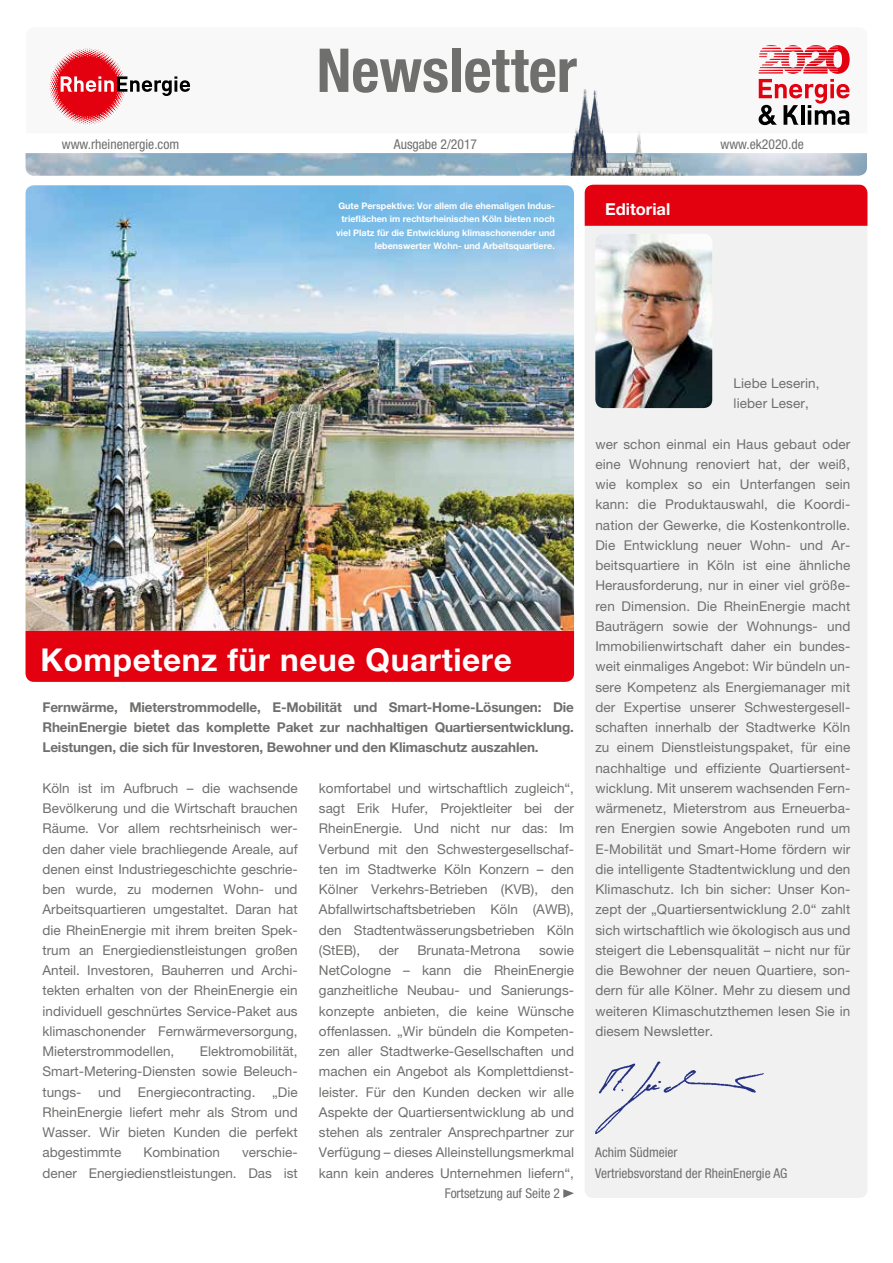
<style>
.page{position:relative;width:893px;height:1263px;background:#fff}
.page>*{position:absolute;margin:0;border:0;box-sizing:border-box;transform-origin:0 0}
.t1{font:700 condensed 60.6px "Helvetica Neue LT Pro";color:#6f6f6e}
.t2{font:700 31.5px "Helvetica Neue LT Pro";letter-spacing:.02em;color:#fff}
.t3{font:700 16.5px "Helvetica Neue LT Pro";color:#fff}
.t4{font:condensed 13.65px "Helvetica Neue LT Pro";color:#6f6f6e}
.t5{font:13.5px/20.2px "Helvetica Neue LT Pro";color:#6f6f6e;text-align:justify}
.t6{font:700 13.5px/20.2px "Helvetica Neue LT Pro";letter-spacing:-.01em;color:#6f6f6e;text-align:justify}
.t7{font:condensed 13.5px/20.2px "Helvetica Neue LT Pro";color:#6f6f6e}
.t8{font:700 9px/13.5px "Helvetica Neue LT Pro";color:#fff;text-align:right}
</style>
<div class="page">
<img style="left:26px;top:185px;width:548px;height:446px">
<div style="left:585px;top:226px;width:282px;height:972px;background:#f1f1f1"></div>
<img style="left:595px;top:1061px;width:169px;height:73px">
<div style="left:26px;top:631px;width:548px;height:51px;background:#e3000f"></div>
<div style="left:585px;top:185px;width:282px;height:41px;background:#e3000f"></div>
<img style="left:595px;top:234px;width:117px;height:174px">
<img style="left:26px;top:153px;width:841px;height:23px">
<img style="left:490px;top:88px;width:229px;height:80px">
<svg style="left:759px;top:45px;width:91px;height:80px"></svg>
<svg style="left:563px;top:1189px;width:11px;height:9px"></svg>
<svg style="left:49px;top:48px;width:141px;height:76px"></svg>
<h1 class="t1" style="left:317px;top:34px;width:262px">Newsletter</h1>
<p class="t4" style="left:62px;top:136px;width:119px">www.rheinenergie.com</p>
<p class="t4" style="left:394px;top:136px;width:85px">Ausgabe 2/2017</p>
<p class="t4" style="left:720px;top:136px;width:85px">www.ek2020.de</p>
<p class="t8" style="left:336px;top:199px;width:220px">Gute Perspektive: Vor allem die ehemaligen Indus&shy;trieflächen im rechtsrheinischen Köln bieten noch viel Platz für die Entwicklung klimaschonender und lebenswerter Wohn- und Arbeitsquartiere.</p>
<p class="t3" style="left:605px;top:199px;width:67px">Editorial</p>
<h2 class="t2" style="left:40px;top:641px;width:473px">Kompetenz für neue Quartiere</h2>
<p class="t6" style="left:42px;top:697px;width:533px">Fernwärme, Mieterstrommodelle, E-Mobilität und Smart-Home-Lösungen: Die RheinEnergie bietet das komplette Paket zur nachhaltigen Quartiersentwicklung.<br>Leistungen, die sich für Investoren, Bewohner und den Klimaschutz auszahlen.</p>
<p class="t5" style="left:43px;top:778px;width:257px">Köln ist im Aufbruch – die wachsende Bevölkerung und die Wirtschaft brauchen Räume. Vor allem rechtsrheinisch wer&shy;den daher viele brachliegende Areale, auf denen einst Industriegeschichte geschrie&shy;ben wurde, zu modernen Wohn- und Arbeitsquartieren umgestaltet. Daran hat die RheinEnergie mit ihrem breiten Spek&shy;trum an Energiedienstleistungen großen Anteil. Investoren, Bauherren und Archi&shy;tekten erhalten von der RheinEnergie ein individuell geschnürtes Service-Paket aus klimaschonender Fernwärmeversorgung, Mieterstrommodellen,</p>
<p class="t5" style="left:43px;top:1041px;width:257px;text-indent:157px">Elektromobilität, Smart-Metering-Diensten sowie Beleuch&shy;tungs- und Energiecontracting. „Die RheinEnergie liefert mehr als Strom und Wasser. Wir bieten Kunden die perfekt abgestimmte</p>
<p class="t5" style="left:43px;top:1142px;width:257px;text-align:right">verschie-<br>dener Energiedienstleistungen. Das ist</p>
<p class="t5" style="left:143px;top:1142px;width:78px">Kombination</p>
<p class="t5" style="left:319px;top:778px;width:257px">komfortabel und wirtschaftlich zugleich“, sagt Erik Hufer, Projektleiter bei der RheinEnergie. Und nicht nur das: Im Verbund mit den Schwestergesellschaf&shy;ten im Stadtwerke Köln Konzern – den Kölner Verkehrs-Betrieben (KVB), den Abfallwirtschaftsbetrieben Köln (AWB), den Stadtentwässerungsbetrieben Köln (StEB),</p>
<p class="t5" style="left:319px;top:940px;width:257px;text-indent:220px">sowie NetCologne – kann die RheinEnergie ganzheitliche Neubau- und Sanierungs&shy;konzepte anbieten, die keine Wünsche offenlassen. „Wir bündeln die Kompeten&shy;zen aller Stadtwerke-Gesellschaften und machen ein Angebot als Komplettdienst&shy;leister. Für den Kunden decken wir alle Aspekte der Quartiersentwicklung ab und stehen als zentraler Ansprechpartner zur Verfügung – dieses Alleinstellungsmerkmal kann kein anderes Unternehmen liefern“,</p>
<p class="t5" style="left:379px;top:940px;width:21px">der</p>
<p class="t5" style="left:417px;top:940px;width:105px">Brunata-Metrona</p>
<p class="t7" style="left:445px;top:1183px;width:117px">Fortsetzung auf Seite 2</p>
<p class="t5" style="left:733px;top:373px;width:88px">Liebe Leserin, lieber Leser,</p>
<p class="t5" style="left:595px;top:433px;width:257px">wer schon einmal ein Haus gebaut oder eine Wohnung renoviert hat, der weiß, wie komplex so ein Unterfangen sein kann: die Produktauswahl, die Koordi&shy;nation der Gewerke, die Kostenkontrolle.<br>Die Entwicklung neuer Wohn- und Ar&shy;beitsquartiere in Köln ist eine ähnliche Herausforderung, nur in einer viel größe&shy;ren Dimension. Die RheinEnergie macht Bauträgern sowie der Wohnungs- und Immobilienwirtschaft daher ein bundes&shy;weit einmaliges Angebot: Wir bündeln un&shy;sere Kompetenz als Energiemanager mit der Expertise unserer Schwestergesell&shy;schaften innerhalb der Stadtwerke Köln zu einem Dienstleistungspaket, für eine nachhaltige und effiziente Quartiersent&shy;wicklung. Mit unserem wachsenden Fern&shy;wärmenetz, Mieterstrom aus Erneuerba&shy;ren Energien sowie Angeboten rund um E-Mobilität und Smart-Home fördern wir die intelligente Stadtentwicklung und den Klimaschutz. Ich bin sicher: Unser Kon&shy;zept der „Quartiersentwicklung 2.0“ zahlt sich wirtschaftlich wie ökologisch aus und steigert die Lebensqualität – nicht nur für die Bewohner der neuen Quartiere, son&shy;dern für alle Kölner. Mehr zu diesem und weiteren Klimaschutzthemen lesen Sie in diesem Newsletter.</p>
<p class="t7" style="left:595px;top:1142px;width:194px">Achim Südmeier<br>Vertriebsvorstand der RheinEnergie AG</p>
</div>
